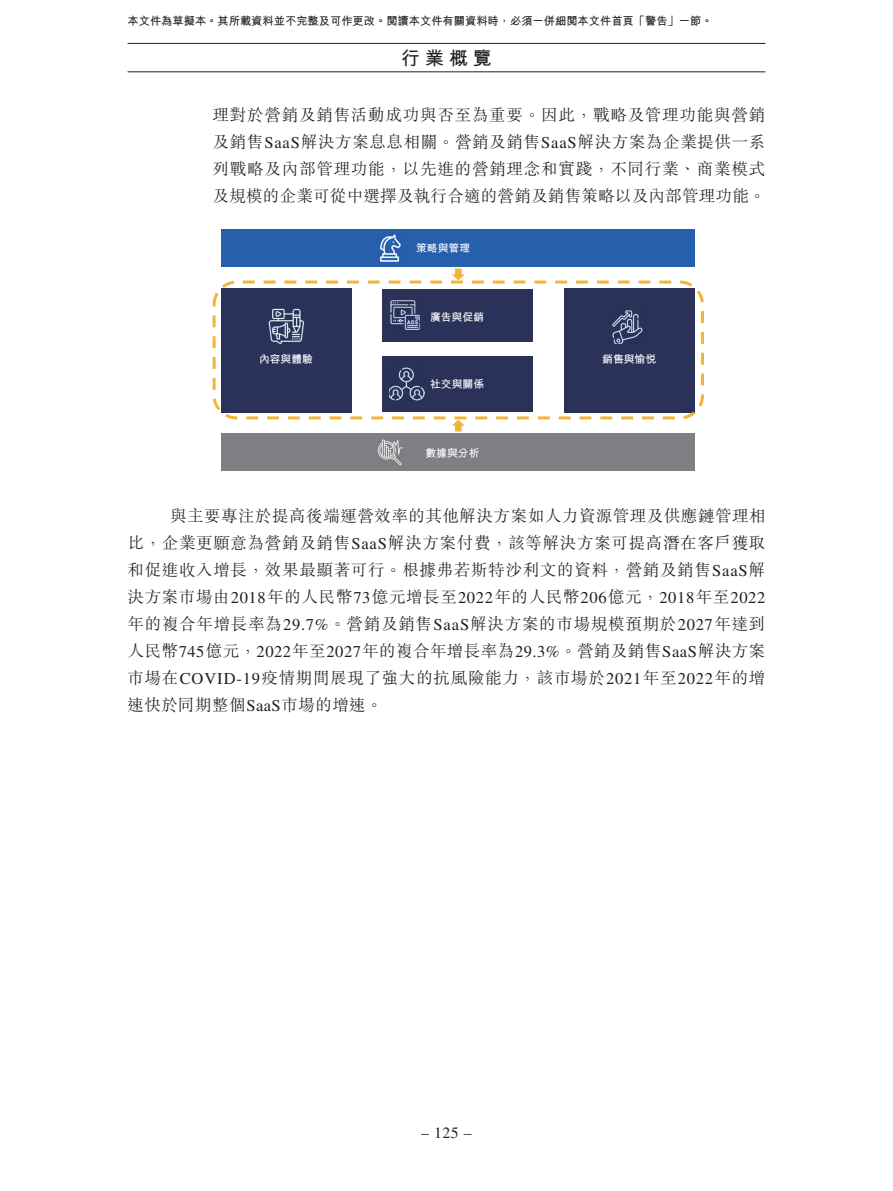
<style>
.page{position:relative;width:893px;height:1191px;background:#fff}
.page>*{position:absolute;margin:0;border:0;box-sizing:border-box;transform-origin:0 0}
.t1{font:700 18.75px "M Hei HK";color:#231f20}
.t2{font:300 16.5px/27px "M Sung HK";letter-spacing:.025em;color:#231f20;text-align:justify}
.t3{font:15.75px "Times LT Std";color:#231f20}
.t4{font:700 11.25px "M Hei HK";color:#231f20}
.t5{font:10.8px "M Hei HK Bold E Ten B5 H";color:#fff}
.s1{font-family:"Times LT Std";font-weight:400}
</style>
<div class="page">
<hr style="left:128px;top:43px;width:637px;height:1px;background:#231f20">
<hr style="left:128px;top:71px;width:637px;height:1px;background:#231f20">
<div style="left:222px;top:433px;width:473px;height:38px;background:#7d7f82"></div>
<div style="left:222px;top:229px;width:473px;height:37px;background:#265fac"></div>
<img style="left:377px;top:439px;width:27px;height:26px">
<img style="left:380px;top:234px;width:21px;height:27px">
<svg style="left:452px;top:420px;width:13px;height:11px"></svg>
<svg style="left:452px;top:268px;width:13px;height:12px"></svg>
<div style="left:383px;top:289px;width:150px;height:52px;background:#2a3259"></div>
<div style="left:221px;top:289px;width:131px;height:124px;background:#2a3259"></div>
<div style="left:383px;top:356px;width:150px;height:56px;background:#2a3259"></div>
<div style="left:564px;top:289px;width:130px;height:124px;background:#2a3259"></div>
<div style="left:213px;top:280px;width:491px;height:139px;border:3px dashed #f5b436;border-radius:23px"></div>
<img style="left:269px;top:308px;width:35px;height:36px">
<img style="left:391px;top:301px;width:28px;height:28px">
<img style="left:389px;top:367px;width:35px;height:34px">
<img style="left:613px;top:311px;width:30px;height:33px">
<p class="t4" style="left:128px;top:13px;width:586px">本文件為草擬本。其所載資料並不完整及可作更改。閱讀本文件有關資料時，必須一併細閱本文件首頁「警告」一節。</p>
<p class="t1" style="left:401px;top:44px;width:92px">行業概覽</p>
<p class="t2" style="left:213px;top:100px;width:554px">理對於營銷及銷售活動成功與否至為重要。因此，戰略及管理功能與營銷及銷售<span class="s1">SaaS</span>解決方案息息相關。營銷及銷售<span class="s1">SaaS</span>解決方案為企業提供一系列戰略及內部管理功能，以先進的營銷理念和實踐，不同行業、商業模式及規模的企業可從中選擇及執行合適的營銷及銷售策略以及內部管理功能。</p>
<p class="t5" style="left:416px;top:240px;width:55px">策略與管理</p>
<p class="t5" style="left:259px;top:351px;width:55px">內容與體驗</p>
<p class="t5" style="left:430px;top:309px;width:55px">廣告與促銷</p>
<p class="t5" style="left:430px;top:376px;width:55px">社交與關係</p>
<p class="t5" style="left:425px;top:445px;width:55px">數據與分析</p>
<p class="t5" style="left:602px;top:351px;width:55px">銷售與愉悅</p>
<p class="t2" style="left:128px;top:501px;width:639px;text-indent:43px">與主要專注於提高後端運營效率的其他解決方案如人力資源管理及供應鏈管理相比，企業更願意為營銷及銷售<span class="s1">SaaS</span>解決方案付費，該等解決方案可提高潛在客戶獲取和促進收入增長，效果最顯著可行。根據弗若斯特沙利文的資料，營銷及銷售<span class="s1">SaaS</span>解決方案市場由<span class="s1">2018</span>年的人民幣<span class="s1">73</span>億元增長至<span class="s1">2022</span>年的人民幣<span class="s1">206</span>億元，<span class="s1">2018</span>年至<span class="s1">2022</span>年的複合年增長率為<span class="s1">29.7%</span>。營銷及銷售<span class="s1">SaaS</span>解決方案的市場規模預期於<span class="s1">2027</span>年達到人民幣<span class="s1">745</span>億元，<span class="s1">2022</span>年至<span class="s1">2027</span>年的複合年增長率為<span class="s1">29.3%</span>。營銷及銷售<span class="s1">SaaS</span>解決方案市場在<span class="s1">COVID-19</span>疫情期間展現了強大的抗風險能力，該市場於<span class="s1">2021</span>年至<span class="s1">2022</span>年的增速快於同期整個<span class="s1">SaaS</span>市場的增速。</p>
<p class="t3" style="left:421px;top:1124px;width:52px">– 125 –</p>
</div>
